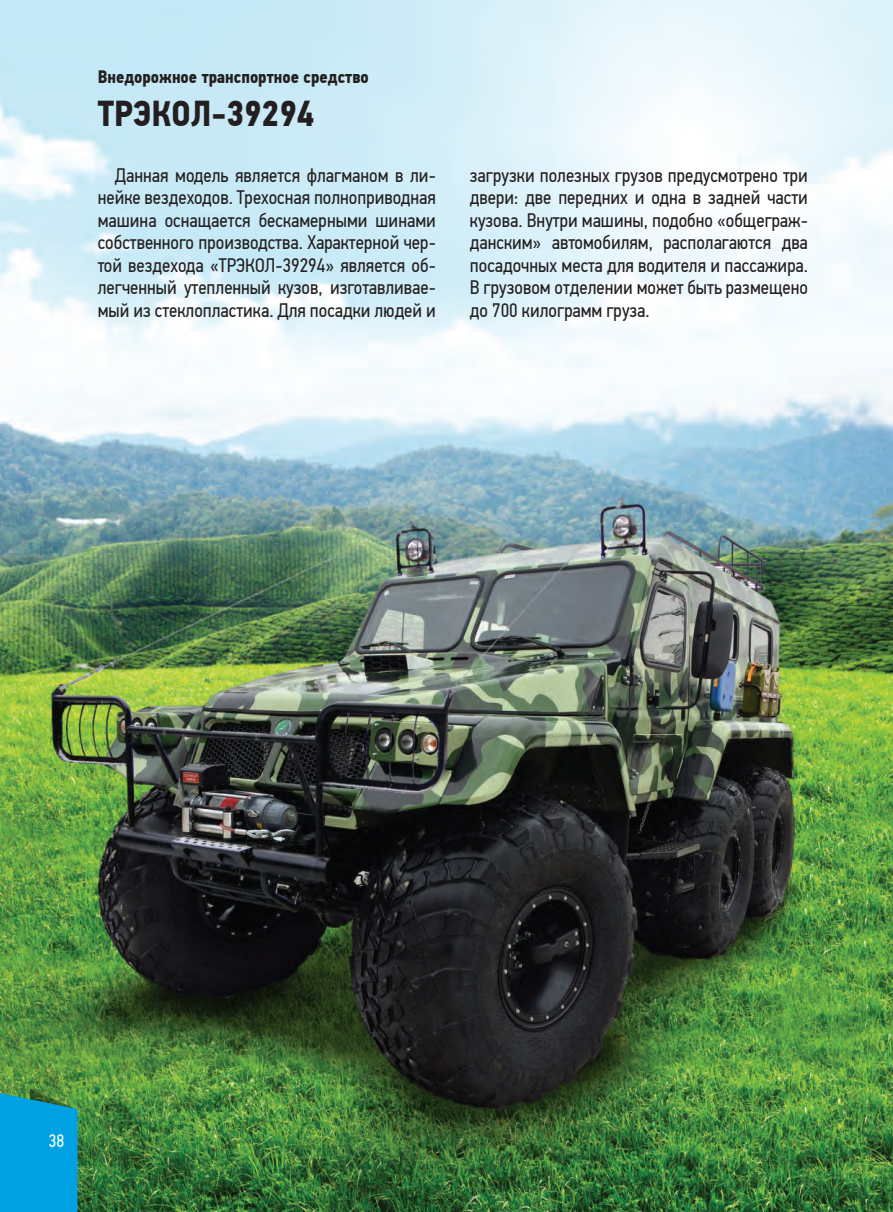
<style>
.page{position:relative;width:893px;height:1212px;background:#fff}
.page>*{position:absolute;margin:0;border:0;box-sizing:border-box;transform-origin:0 0}
.t1{font:700 36px "PF Din Text Cond Pro";color:#231f20}
.t2{font:19.5px/22.5px "PF Din Text Cond Pro";color:#231f20;text-align:justify}
.t3{font:700 18px "PF Din Text Cond Pro";color:#231f20}
.t4{font:18px "PF Din Text Cond Pro";color:#fff}
</style>
<div class="page">
<img style="left:0;top:0;width:893px;height:1212px">
<svg style="left:0;top:1087px;width:77px;height:125px;background:#099ed0"></svg>
<p class="t3" style="left:98px;top:65px;width:273px">Внедорожное транспортное средство</p>
<h1 class="t1" style="left:98px;top:92px;width:218px">ТРЭКОЛ-39294</h1>
<p class="t2" style="left:98px;top:164px;width:340px;text-indent:17px">Данная модель является флагманом в ли&shy;нейке вездеходов. Трехосная полноприводная машина оснащается бескамерными шинами собственного производства. Характерной чер&shy;той вездехода «ТРЭКОЛ-39294» является об&shy;легченный утепленный кузов, изготавливае&shy;мый из стеклопластика. Для посадки людей и</p>
<p class="t2" style="left:470px;top:164px;width:340px">загрузки полезных грузов предусмотрено три двери: две передних и одна в задней части кузова. Внутри машины, подобно «общеграж&shy;данским» автомобилям, располагаются два посадочных места для водителя и пассажира.<br>В грузовом отделении может быть размещено до 700 килограмм груза.</p>
<p class="t4" style="left:48px;top:1130px;width:17px">38</p>
</div>
